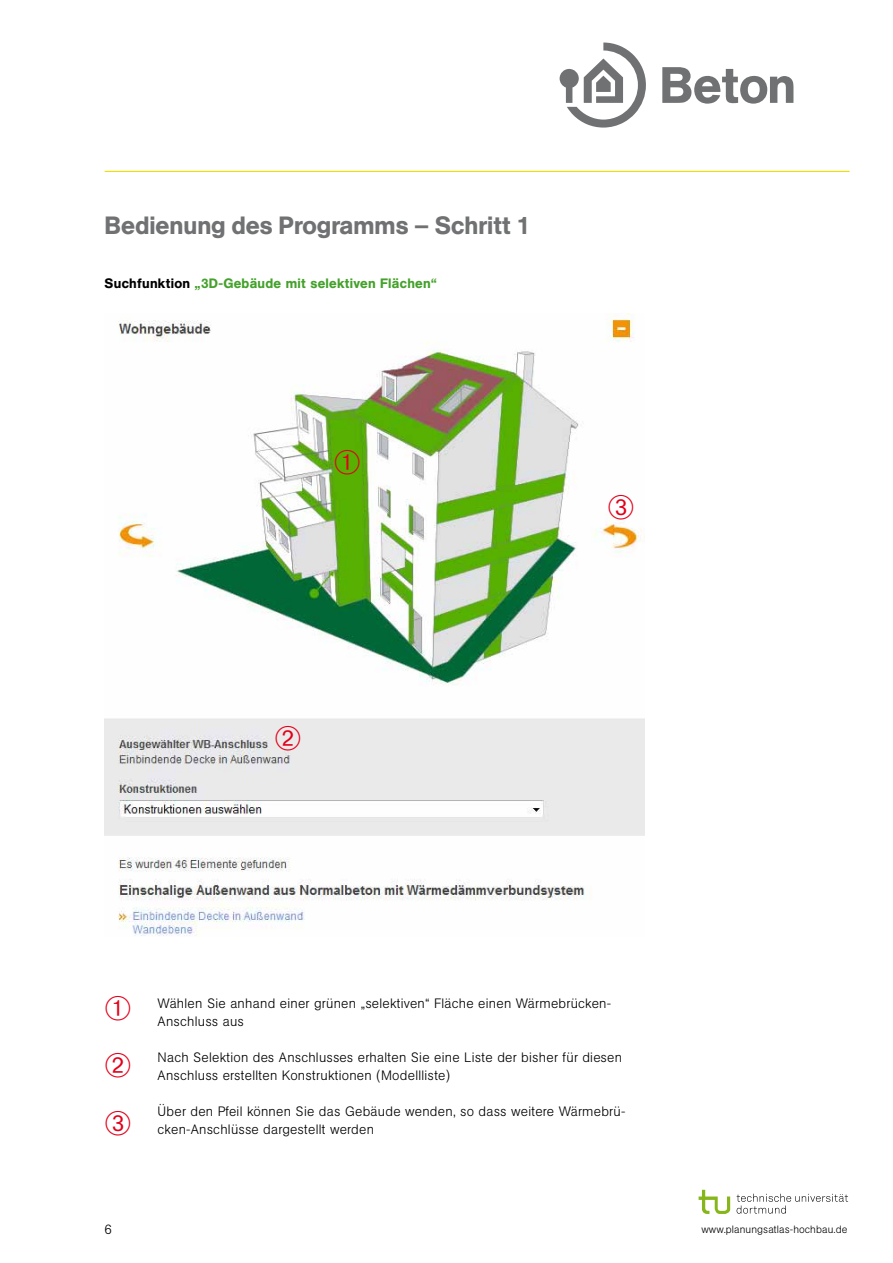
<style>
.page{position:relative;width:893px;height:1263px;background:#fff}
.page>*{position:absolute;margin:0;border:0;box-sizing:border-box;transform-origin:0 0}
.t1{font:500 24.75px "AG Book Pro";color:#707173}
.t2{font:300 13.5px/18px "AG Book Pro";letter-spacing:.02em;color:#000}
.t3{font:500 13.5px "AG Book Pro";letter-spacing:.02em;color:#44a12b}
.t4{font:300 10.5px "AG Book Pro";letter-spacing:.01em;color:#000}
.s1{color:#000}
</style>
<div class="page">
<hr style="left:105px;top:171px;width:745px;height:1px;background:#eedc00">
<svg style="left:560px;top:43px;width:86px;height:85px"></svg>
<svg style="left:662px;top:67px;width:131px;height:37px"></svg>
<svg style="left:699px;top:1190px;width:31px;height:24px"></svg>
<svg style="left:737px;top:1194px;width:111px;height:20px"></svg>
<img style="left:105px;top:313px;width:539px;height:623px">
<svg style="left:276px;top:726px;width:24px;height:24px"></svg>
<svg style="left:335px;top:449px;width:25px;height:25px"></svg>
<svg style="left:609px;top:494px;width:24px;height:25px"></svg>
<h1 class="t1" style="left:105px;top:209px;width:428px">Bedienung des Programms – Schritt 1</h1>
<p class="t3" style="left:105px;top:275px;width:334px"><span class="s1">Suchfunktion</span> „3D-Gebäude mit selektiven Flächen“</p>
<p class="t2" style="left:158px;top:994px;width:455px">Wählen Sie anhand einer grünen „selektiven“ Fläche einen Wärmebrücken-<br>Anschluss aus</p>
<p class="t2" style="left:158px;top:1048px;width:466px">Nach Selektion des Anschlusses erhalten Sie eine Liste der bisher für diesen<br>Anschluss erstellten Konstruktionen (Modellliste)</p>
<p class="t2" style="left:158px;top:1102px;width:469px">Über den Pfeil können Sie das Gebäude wenden, so dass weitere Wärmebrü&shy;cken-Anschlüsse dargestellt werden</p>
<p class="t2" style="left:105px;top:1220px;width:9px">6</p>
<p class="t4" style="left:701px;top:1222px;width:148px">www.planungsatlas-hochbau.de</p>
</div>
